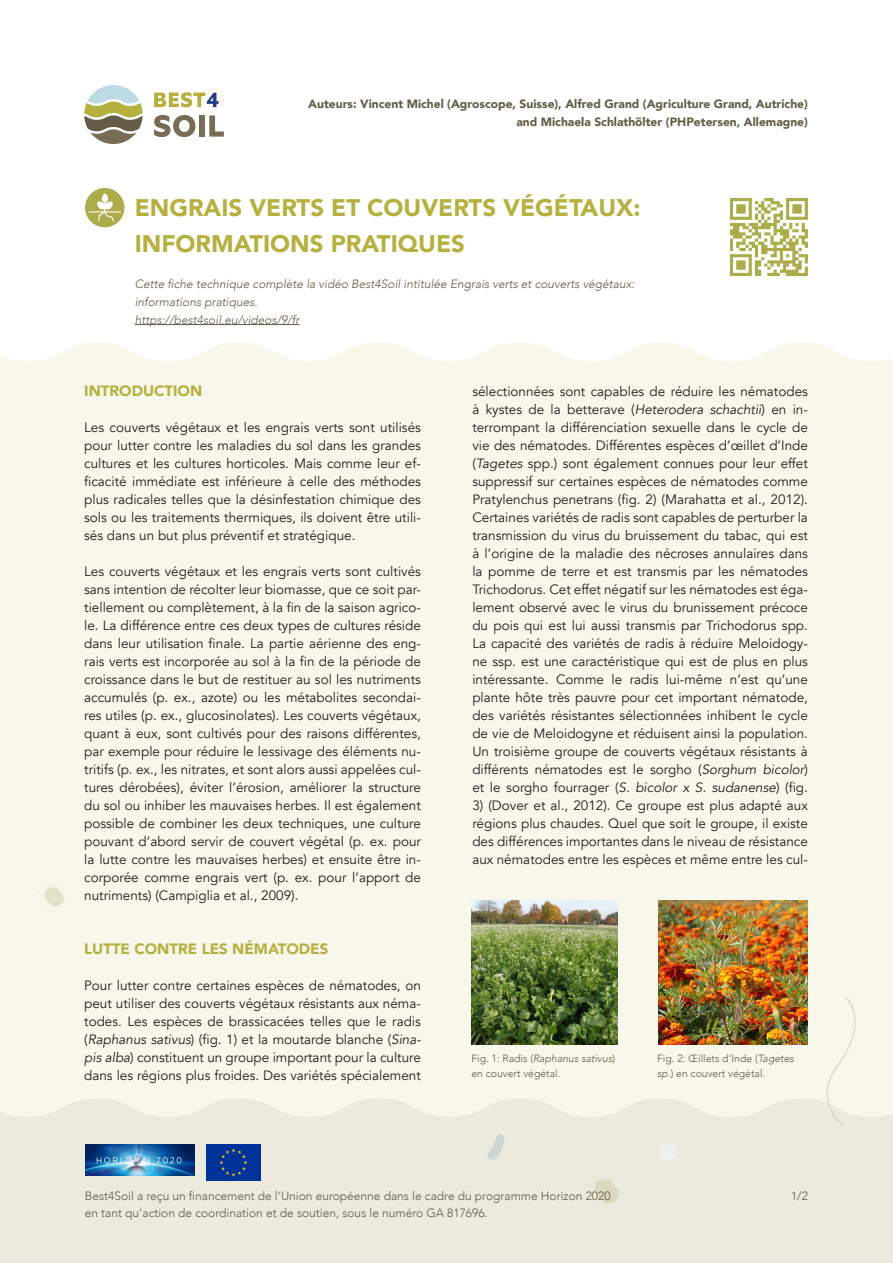
<style>
.page{position:relative;width:893px;height:1263px;background:#fff}
.page>*{position:absolute;margin:0;border:0;box-sizing:border-box;transform-origin:0 0}
.t1{font:900 24px "Avenir";color:#b6b03f}
.t2{font:900 15px "Avenir";color:#b6b03f}
.t3{font:13.5px/18px "Avenir";color:#231f20;text-align:justify}
.t4{font:300 12px "Avenir";color:#645c46}
.t5{font:italic 300 12px "Avenir";color:#645c46}
.t6{font:900 12px/18px "Avenir";color:#645c46;text-align:right}
.t7{font:300 10.5px/15px "Avenir";color:#635c45}
.s1{font-style:italic}
</style>
<div class="page">
<div style="left:0;top:342px;width:893px;height:756px;background:#f7f7eb"></div>
<div style="left:0;top:1098px;width:893px;height:165px;background:#eceade"></div>
<svg style="left:585px;top:1172px;width:40px;height:38px;background:#e6e4d4"></svg>
<svg style="left:810px;top:996px;width:54px;height:130px;background:#f4f4e8"></svg>
<svg style="left:653px;top:1139px;width:32px;height:26px"></svg>
<svg style="left:487px;top:1134px;width:19px;height:27px"></svg>
<svg style="left:37px;top:881px;width:32px;height:31px"></svg>
<img style="left:85px;top:1144px;width:109px;height:31px">
<img style="left:207px;top:1144px;width:53px;height:36px">
<img style="left:471px;top:900px;width:146px;height:144px">
<img style="left:658px;top:900px;width:150px;height:144px">
<hr style="left:135px;top:324px;width:164px;height:1px;background:#645c46">
<div style="left:85px;top:188px;width:39px;height:39px;background:#adac4b;border-radius:50%"></div>
<svg style="left:88px;top:193px;width:33px;height:29px"></svg>
<svg style="left:84px;top:85px;width:59px;height:59px"></svg>
<svg style="left:154px;top:115px;width:41px;height:22px"></svg>
<div style="left:199px;top:115px;width:6px;height:22px;background:#776d55"></div>
<svg style="left:209px;top:115px;width:15px;height:22px"></svg>
<svg style="left:154px;top:89px;width:70px;height:18px"></svg>
<svg style="left:730px;top:198px;width:78px;height:78px"></svg>
<p class="t6" style="left:308px;top:94px;width:501px">Auteurs: Vincent Michel (Agroscope, Suisse), Alfred Grand (Agriculture Grand, Autriche) and Michaela Schlathölter (PHPetersen, Allemagne)</p>
<p class="t1" style="left:135px;top:187px;width:507px">ENGRAIS VERTS ET COUVERTS VÉGÉTAUX:</p>
<p class="t1" style="left:135px;top:223px;width:332px">INFORMATIONS PRATIQUES</p>
<p class="t5" style="left:135px;top:276px;width:502px">Cette fiche technique complète la vidéo Best4Soil intitulée Engrais verts et couverts végétaux:</p>
<p class="t5" style="left:135px;top:294px;width:124px">informations pratiques.</p>
<p class="t5" style="left:135px;top:312px;width:166px">https://best4soil.eu/videos/9/fr</p>
<p class="t2" style="left:84px;top:378px;width:120px">INTRODUCTION</p>
<p class="t3" style="left:84px;top:419px;width:338px">Les couverts végétaux et les engrais verts sont utilisés pour lutter contre les maladies du sol dans les grandes cultures et les cultures horticoles. Mais comme leur ef&shy;ficacité immédiate est inférieure à celle des méthodes plus radicales telles que la désinfestation chimique des sols ou les traitements thermiques, ils doivent être utili&shy;sés dans un but plus préventif et stratégique.</p>
<p class="t3" style="left:84px;top:563px;width:338px">Les couverts végétaux et les engrais verts sont cultivés sans intention de récolter leur biomasse, que ce soit par&shy;tiellement ou complètement, à la fin de la saison agrico&shy;le. La différence entre ces deux types de cultures réside dans leur utilisation finale. La partie aérienne des eng&shy;rais verts est incorporée au sol à la fin de la période de croissance dans le but de restituer au sol les nutriments accumulés (p. ex., azote) ou les métabolites secondai&shy;res utiles (p. ex., glucosinolates). Les couverts végétaux, quant à eux, sont cultivés pour des raisons différentes, par exemple pour réduire le lessivage des éléments nu&shy;tritifs (p. ex., les nitrates, et sont alors aussi appelées cul&shy;tures dérobées), éviter l’érosion, améliorer la structure du sol ou inhiber les mauvaises herbes. Il est également possible de combiner les deux techniques, une culture pouvant d’abord servir de couvert végétal (p. ex. pour la lutte contre les mauvaises herbes) et ensuite être in&shy;corporée comme engrais vert (p. ex. pour l’apport de nutriments) (Campiglia et al., 2009).</p>
<p class="t2" style="left:84px;top:936px;width:246px">LUTTE CONTRE LES NÉMATODES</p>
<p class="t3" style="left:84px;top:977px;width:338px">Pour lutter contre certaines espèces de nématodes, on peut utiliser des couverts végétaux résistants aux néma&shy;todes. Les espèces de brassicacées telles que le radis (<span class="s1">Raphanus sativus</span>) (fig. 1) et la moutarde blanche (<span class="s1">Sina&shy;pis alba</span>) constituent un groupe important pour la culture dans les régions plus froides. Des variétés spécialement</p>
<p class="t3" style="left:472px;top:382px;width:337px">sélectionnées sont capables de réduire les nématodes à kystes de la betterave (<span class="s1">Heterodera schachtii</span>) en in&shy;terrompant la différenciation sexuelle dans le cycle de vie des nématodes. Différentes espèces d’œillet d’Inde (<span class="s1">Tagetes</span> spp.) sont également connues pour leur effet suppressif sur certaines espèces de nématodes comme Pratylenchus penetrans (fig. 2) (Marahatta et al., 2012).<br>Certaines variétés de radis sont capables de perturber la transmission du virus du bruissement du tabac, qui est à l’origine de la maladie des nécroses annulaires dans la pomme de terre et est transmis par les nématodes Trichodorus. Cet effet négatif sur les nématodes est éga&shy;lement observé avec le virus du brunissement précoce du pois qui est lui aussi transmis par Trichodorus spp.<br>La capacité des variétés de radis à réduire Meloidogy&shy;ne ssp. est une caractéristique qui est de plus en plus intéressante. Comme le radis lui-même n’est qu’une plante hôte très pauvre pour cet important nématode, des variétés résistantes sélectionnées inhibent le cycle de vie de Meloidogyne et réduisent ainsi la population.<br>Un troisième groupe de couverts végétaux résistants à différents nématodes est le sorgho (<span class="s1">Sorghum bicolor</span>) et le sorgho fourrager (<span class="s1">S. bicolor x S. sudanense</span>) (fig.</p>
<p class="t3" style="left:472px;top:796px;width:337px">3) (Dover et al., 2012). Ce groupe est plus adapté aux régions plus chaudes. Quel que soit le groupe, il existe des différences importantes dans le niveau de résistance aux nématodes entre les espèces et même entre les cul-</p>
<p class="t7" style="left:471px;top:1051px;width:145px">Fig. 1: Radis (<span class="s1">Raphanus sativus</span>) en couvert végétal.</p>
<p class="t7" style="left:657px;top:1051px;width:138px">Fig. 2: Œillets d’Inde (<span class="s1">Tagetes sp.</span>) en couvert végétal.</p>
<p class="t4" style="left:85px;top:1189px;width:527px">Best4Soil a reçu un financement de l’Union européenne dans le cadre du programme Horizon 2020</p>
<p class="t4" style="left:85px;top:1205px;width:404px">en tant qu’action de coordination et de soutien, sous le numéro GA 817696.</p>
<p class="t4" style="left:791px;top:1189px;width:18px">1/2</p>
</div>
